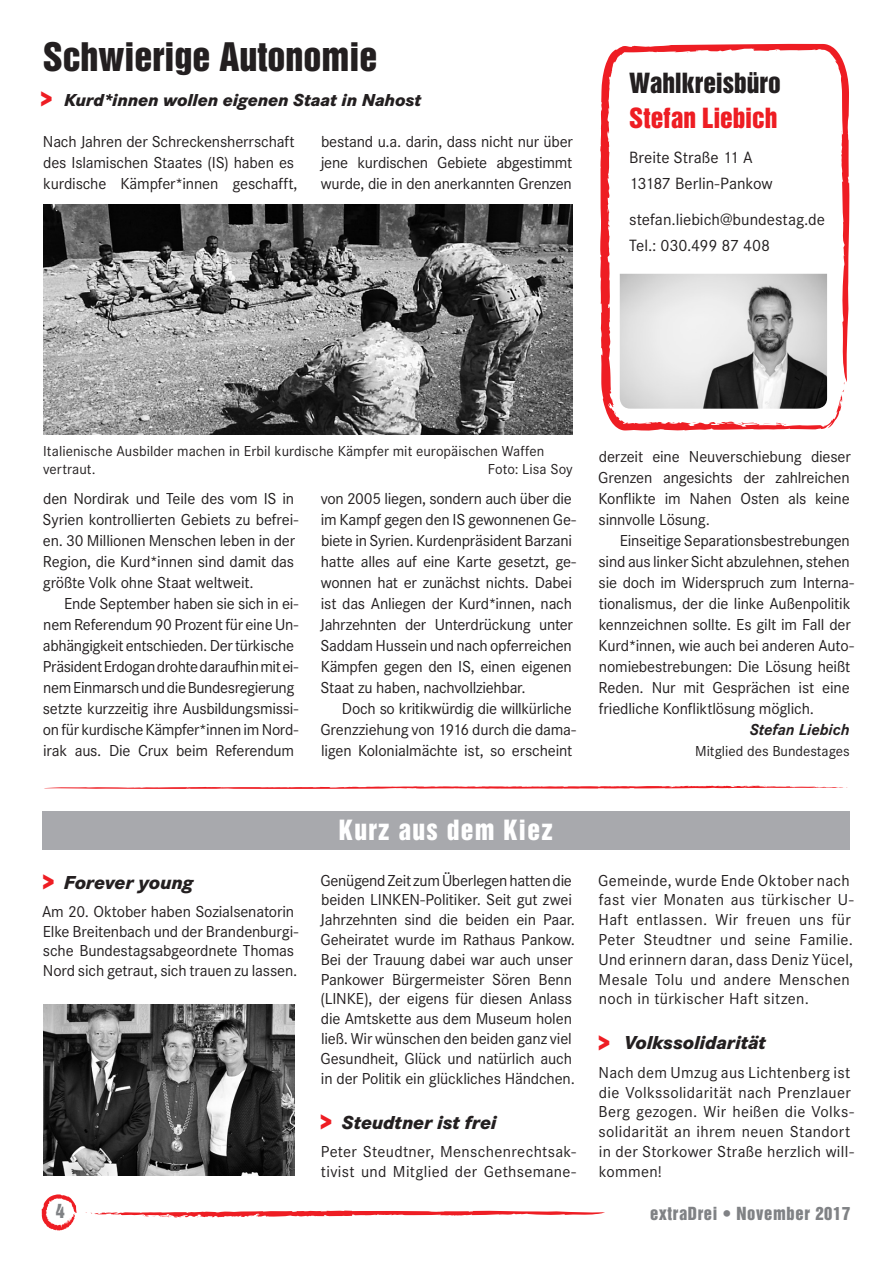
<style>
.page{position:relative;width:893px;height:1263px;background:#fff}
.page>*{position:absolute;margin:0;border:0;box-sizing:border-box;transform-origin:0 0}
.t1{font:36px "Helvetica Inserat LT Std";color:#231f20}
.t2{font:25.5px "Helvetica Inserat LT Std";letter-spacing:.05em;color:#fff}
.t3{font:25.5px "Helvetica Inserat LT Std";color:#231f20}
.t4{font:25.5px "Helvetica Inserat LT Std";color:#ee1d23}
.t5{font:italic 800 19.5px "Corporate S";letter-spacing:-.005em;color:#231f20}
.t6{font:italic 800 18px "Corporate S";letter-spacing:-.005em;color:#231f20}
.t7{font:18px "Helvetica Inserat LT Std";color:#808285}
.t8{font:16.95px/26.1px "Corporate S";color:#231f20}
.t9{font:16.5px/21px "Corporate S";letter-spacing:-.01em;color:#231f20}
.t10{font:16.5px/19.8px "Corporate S";letter-spacing:.02em;color:#231f20}
.t11{font:16.5px "Helvetica Inserat LT Std";letter-spacing:.04em;color:#808285}
.t12{font:italic 700 16.5px "Corporate S";color:#231f20}
.t13{font:15px/18px "Corporate S";letter-spacing:.005em;color:#231f20}
.s1{font-style:normal;font-size:24px;color:#ee1d23}
</style>
<div class="page">
<svg style="left:42px;top:1194px;width:35px;height:36px"></svg>
<svg style="left:85px;top:1210px;width:520px;height:8px"></svg>
<img style="left:43px;top:205px;width:530px;height:229px">
<svg style="left:600px;top:44px;width:249px;height:387px"></svg>
<svg style="left:843px;top:381px;width:2px;height:13px"></svg>
<svg style="left:737px;top:422px;width:6px;height:2px"></svg>
<img style="left:620px;top:274px;width:207px;height:135px">
<div style="left:42px;top:811px;width:808px;height:38px;background:#a8a9ad"></div>
<svg style="left:44px;top:786px;width:804px;height:3px"></svg>
<img style="left:43px;top:1004px;width:252px;height:172px">
<h1 class="t1" style="left:43px;top:36px;width:336px">Schwierige Autonomie</h1>
<p class="t6" style="left:40px;top:89px;width:382px"><span class="s1">&gt;</span> Kurd*innen wollen eigenen Staat in Nahost</p>
<p class="t9" style="left:43px;top:131px;width:256px">Nach Jahren der Schreckensherrschaft des Islamischen Staates (IS) haben es kurdische Kämpfer*innen geschafft,</p>
<p class="t9" style="left:320px;top:131px;width:254px;text-align:justify">bestand u.a. darin, dass nicht nur über jene kurdischen Gebiete abgestimmt wurde, die in den anerkannten Grenzen</p>
<h2 class="t3" style="left:629px;top:68px;width:153px">Wahlkreisbüro</h2>
<h2 class="t4" style="left:629px;top:102px;width:150px">Stefan Liebich</h2>
<p class="t8" style="left:629px;top:145px;width:145px">Breite Straße 11 A<br>13187 Berlin-Pankow</p>
<p class="t8" style="left:629px;top:207px;width:197px">stefan.liebich@bundestag.de<br>Tel.: 030.499 87 408</p>
<p class="t13" style="left:43px;top:443px;width:503px">Italienische Ausbilder machen in Erbil kurdische Kämpfer mit europäischen Waffen vertraut.</p>
<p class="t13" style="left:488px;top:461px;width:86px">Foto: Lisa Soy</p>
<p class="t9" style="left:43px;top:488px;width:257px">den Nordirak und Teile des vom IS in Syrien kontrollierten Gebiets zu befrei&shy;en. 30 Millionen Menschen leben in der Region, die Kurd*innen sind damit das größte Volk ohne Staat weltweit.</p>
<p class="t9" style="left:43px;top:593px;width:257px;text-indent:21px">Ende September haben sie sich in ei&shy;nem Referendum 90 Prozent für eine Un&shy;abhängigkeit entschieden. Der türkische Präsident Erdogan drohte daraufhin mit ei&shy;nem Einmarsch und die Bundesregierung setzte kurzzeitig ihre Ausbildungsmissi&shy;on für kurdische Kämpfer*innen im Nord&shy;irak aus. Die Crux beim Referendum</p>
<p class="t9" style="left:320px;top:488px;width:257px">von 2005 liegen, sondern auch über die im Kampf gegen den IS gewonnenen Ge&shy;biete in Syrien. Kurdenpräsident Barzani hatte alles auf eine Karte gesetzt, ge&shy;wonnen hat er zunächst nichts. Dabei ist das Anliegen der Kurd*innen, nach Jahrzehnten der Unterdrückung unter Saddam Hussein und nach opferreichen Kämpfen gegen den IS, einen eigenen Staat zu haben, nachvollziehbar.</p>
<p class="t9" style="left:320px;top:698px;width:257px;text-indent:21px">Doch so kritikwürdig die willkürliche<br>Grenzziehung von 1916 durch die dama&shy;ligen Kolonialmächte ist, so erscheint</p>
<p class="t9" style="left:598px;top:446px;width:254px;text-align:justify">derzeit eine Neuverschiebung dieser Grenzen angesichts der zahlreichen Konflikte im Nahen Osten als keine sinnvolle Lösung.</p>
<p class="t9" style="left:598px;top:530px;width:257px;text-indent:21px">Einseitige Separationsbestrebungen sind aus linker Sicht abzulehnen, stehen sie doch im Widerspruch zum Interna&shy;tionalismus, der die linke Außenpolitik kennzeichnen sollte. Es gilt im Fall der Kurd*innen, wie auch bei anderen Auto&shy;nomiebestrebungen: Die Lösung heißt Reden. Nur mit Gesprächen ist eine friedliche Konfliktlösung möglich.</p>
<p class="t12" style="left:750px;top:720px;width:101px">Stefan Liebich</p>
<p class="t13" style="left:695px;top:742px;width:156px">Mitglied des Bundestages</p>
<p class="t5" style="left:42px;top:870px;width:152px"><span class="s1">&gt;</span> Forever young</p>
<p class="t9" style="left:42px;top:902px;width:258px;line-height:19.8px">Am 20. Oktober haben Sozialsenatorin Elke Breitenbach und der Brandenburgi&shy;sche Bundestagsabgeordnete Thomas Nord sich getraut, sich trauen zu lassen.</p>
<h2 class="t2" style="left:339px;top:815px;width:215px">Kurz aus dem Kiez</h2>
<p class="t9" style="left:320px;top:870px;width:256px;line-height:19.8px">Genügend Zeit zum Überlegen hatten die beiden LINKEN-Politiker. Seit gut zwei Jahrzehnten sind die beiden ein Paar.<br>Geheiratet wurde im Rathaus Pankow.<br>Bei der Trauung dabei war auch unser Pankower Bürgermeister Sören Benn (LINKE), der eigens für diesen Anlass die Amtskette aus dem Museum holen ließ. Wir wünschen den beiden ganz viel Gesundheit, Glück und natürlich auch in der Politik ein glückliches Händchen.</p>
<p class="t5" style="left:320px;top:1110px;width:178px"><span class="s1">&gt;</span> Steudtner ist frei</p>
<p class="t10" style="left:321px;top:1142px;width:257px">Peter Steudtner, Menschenrechtsak&shy;tivist und Mitglied der Gethsemane-</p>
<p class="t10" style="left:598px;top:870px;width:257px">Gemeinde, wurde Ende Oktober nach fast vier Monaten aus türkischer U-Haft entlassen. Wir freuen uns für Peter Steudtner und seine Familie.<br>Und erinnern daran, dass Deniz Yücel, Mesale Tolu und andere Menschen noch in türkischer Haft sitzen.</p>
<p class="t5" style="left:598px;top:1031px;width:169px"><span class="s1">&gt;</span> Volkssolidarität</p>
<p class="t10" style="left:598px;top:1063px;width:257px">Nach dem Umzug aus Lichtenberg ist die Volkssolidarität nach Prenzlauer<br>Berg gezogen. Wir heißen die Volks&shy;solidarität an ihrem neuen Standort in der Storkower Straße herzlich will&shy;kommen!</p>
<p class="t7" style="left:56px;top:1200px;width:10px">4</p>
<p class="t11" style="left:650px;top:1203px;width:161px">extraDrei • November</p>
<p class="t11" style="left:692px;top:1203px;width:160px">extraDrei • Juni 2017</p>
</div>
